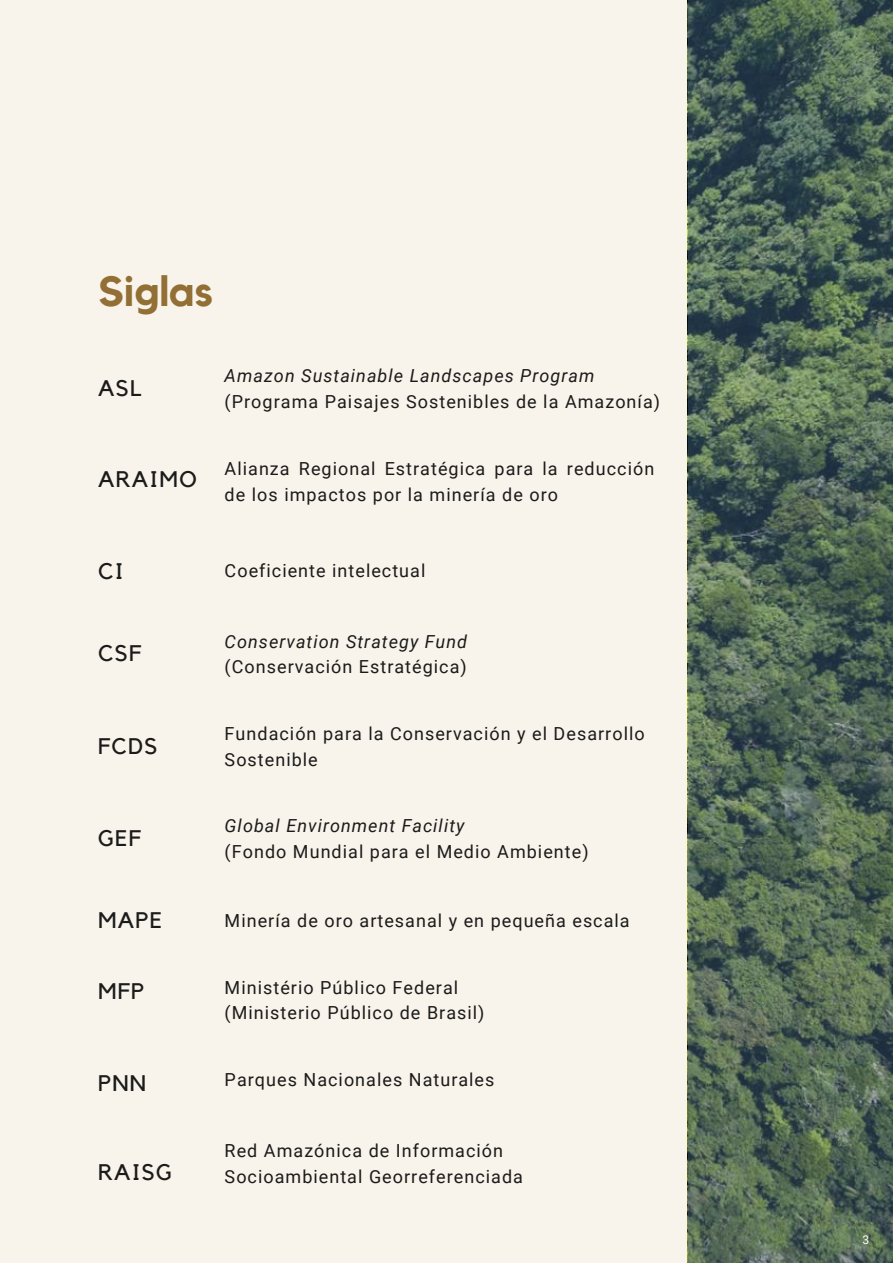
<style>
.page{position:relative;width:893px;height:1264px;background:#fff}
.page>*{position:absolute;margin:0;border:0;box-sizing:border-box;transform-origin:0 0}
.t1{font:700 42px "Kollektif";color:#926f34}
.t2{font:22.5px "Kollektif";letter-spacing:.055em;color:#1b1b1a}
.t3{font:18px/25.8px "Roboto";letter-spacing:.06em;color:#1b1b1a}
.t4{font:italic 18px "Roboto";letter-spacing:.06em;color:#1b1b1a}
.t5{font:12px "Roboto";color:#fff}
</style>
<div class="page">
<div style="left:0;top:0;width:892px;height:1262px;background:#f8f4eb"></div>
<svg style="left:687px;top:0;width:205px;height:1262px;background:#4f6454"></svg>
<h1 class="t1" style="left:98px;top:272px;width:116px">Siglas</h1>
<p class="t2" style="left:98px;top:377px;width:45px">ASL</p>
<p class="t2" style="left:98px;top:469px;width:100px">ARAIMO</p>
<p class="t4" style="left:225px;top:365px;width:371px">Amazon Sustainable Landscapes Program</p>
<p class="t3" style="left:225px;top:389px;width:437px">(Programa Paisajes Sostenibles de la Amazonía)</p>
<p class="t3" style="left:225px;top:456px;width:431px">Alianza Regional Estratégica para la reducción de los impactos por la minería de oro</p>
<p class="t2" style="left:98px;top:561px;width:27px">CI</p>
<p class="t3" style="left:225px;top:557px;width:202px">Coeficiente intelectual</p>
<p class="t2" style="left:98px;top:643px;width:45px">CSF</p>
<p class="t2" style="left:98px;top:735px;width:61px">FCDS</p>
<p class="t2" style="left:98px;top:827px;width:44px">GEF</p>
<p class="t4" style="left:225px;top:631px;width:244px">Conservation Strategy Fund</p>
<p class="t3" style="left:225px;top:654px;width:243px">(Conservación Estratégica)</p>
<p class="t3" style="left:225px;top:721px;width:421px">Fundación para la Conservación y el Desarrollo<br>Sostenible</p>
<p class="t4" style="left:225px;top:815px;width:241px">Global Environment Facility</p>
<p class="t3" style="left:225px;top:839px;width:365px">(Fondo Mundial para el Medio Ambiente)</p>
<p class="t2" style="left:98px;top:909px;width:66px">MAPE</p>
<p class="t3" style="left:225px;top:908px;width:406px">Minería de oro artesanal y en pequeña escala</p>
<p class="t2" style="left:98px;top:980px;width:48px">MFP</p>
<p class="t3" style="left:225px;top:974px;width:261px">Ministério Público Federal (Ministerio Público de Brasil)</p>
<p class="t2" style="left:98px;top:1072px;width:50px">PNN</p>
<p class="t3" style="left:225px;top:1066px;width:271px">Parques Nacionales Naturales</p>
<p class="t3" style="left:225px;top:1137px;width:280px">Red Amazónica de Información</p>
<p class="t2" style="left:98px;top:1161px;width:76px">RAISG</p>
<p class="t3" style="left:225px;top:1163px;width:300px">Socioambiental Georreferenciada</p>
<p class="t5" style="left:862px;top:1232px;width:8px">3</p>
</div>
